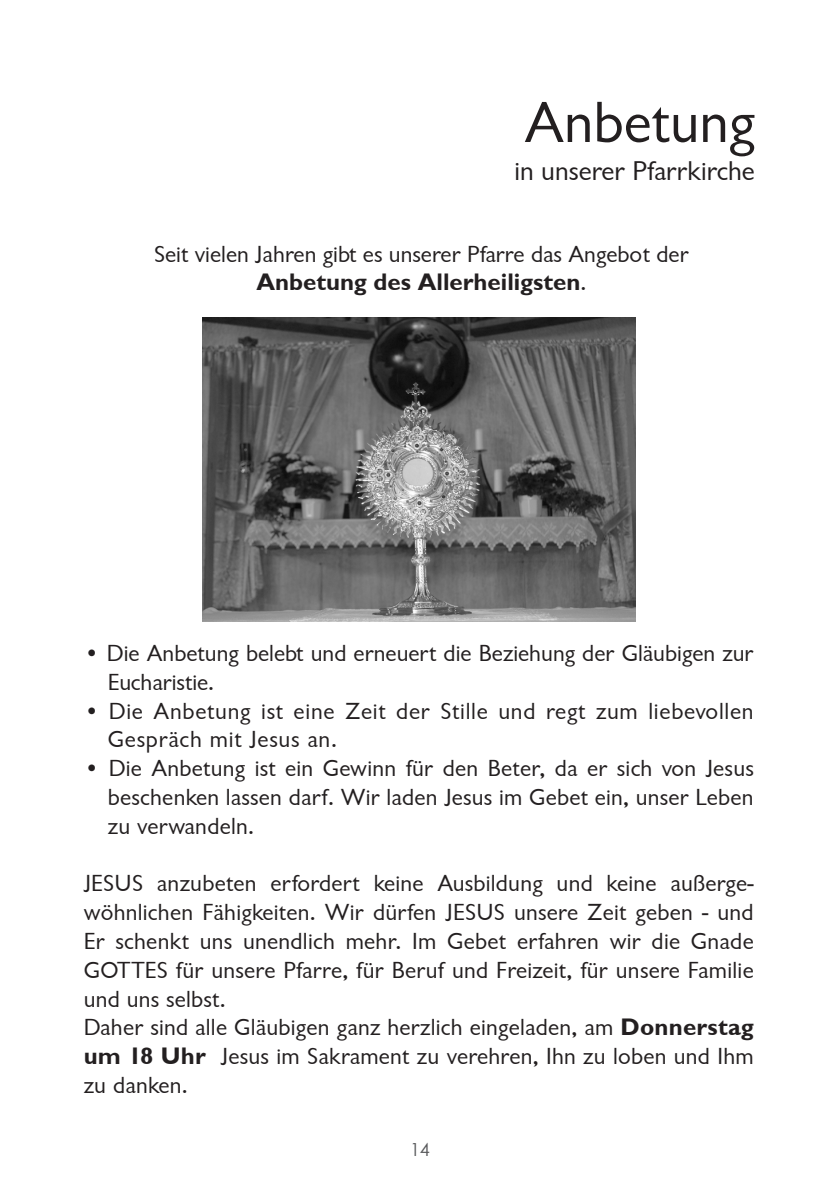
<style>
.page{position:relative;width:840px;height:1191px;background:#fff}
.page>*{position:absolute;margin:0;border:0;box-sizing:border-box;transform-origin:0 0}
.t1{font:60px "Garrison Sans";color:#231f20}
.t2{font:28px "Garrison Sans";color:#231f20}
.t3{font:24px/28.8px "Garrison Sans";letter-spacing:.01em;color:#231f20;text-align:justify}
.t4{font:24px/28.8px "Garrison Sans";letter-spacing:.03em;color:#231f20}
.t5{font:24px "Garrison Sans BOLD";color:#231f20}
.t6{font:18px "Century Gothic";color:#57585a}
.s1{font-family:"Garrison Sans"}
.s2{font-family:"Garrison Sans BOLD"}
</style>
<div class="page">
<img style="left:203px;top:317px;width:431px;height:304px">
<p class="t1" style="left:524px;top:90px;width:232px">Anbetung</p>
<p class="t2" style="left:514px;top:156px;width:242px">in unserer Pfarrkirche</p>
<p class="t3" style="left:154px;top:240px;width:536px">Seit vielen Jahren gibt es unserer Pfarre das Angebot der</p>
<p class="t5" style="left:256px;top:269px;width:331px">Anbetung des Allerheiligsten<span class="s1">.</span></p>
<p class="t3" style="left:108px;top:639px;width:647px;text-indent:-24px">• Die Anbetung belebt und erneuert die Beziehung der Gläubigen zur<br>Eucharistie.</p>
<p class="t4" style="left:108px;top:696px;width:647px;text-indent:-24px">• Die Anbetung ist eine Zeit der Stille und regt zum liebevollen<br>Gespräch mit Jesus an.</p>
<p class="t3" style="left:108px;top:754px;width:647px;text-indent:-24px">• Die Anbetung ist ein Gewinn für den Beter, da er sich von Jesus beschenken lassen darf. Wir laden Jesus im Gebet ein, unser Leben zu verwandeln.</p>
<p class="t3" style="left:84px;top:869px;width:671px">JESUS anzubeten erfordert keine Ausbildung und keine außerge&shy;wöhnlichen Fähigkeiten. Wir dürfen JESUS unsere Zeit geben - und Er schenkt uns unendlich mehr. Im Gebet erfahren wir die Gnade GOTTES für unsere Pfarre, für Beruf und Freizeit, für unsere Familie und uns selbst.</p>
<p class="t3" style="left:84px;top:1013px;width:671px">Daher sind alle Gläubigen ganz herzlich eingeladen, am <span class="s2">Donnerstag um 18 Uhr</span> Jesus im Sakrament zu verehren, Ihn zu loben und Ihm zu danken.</p>
<p class="t6" style="left:410px;top:1137px;width:10px">14</p>
</div>
